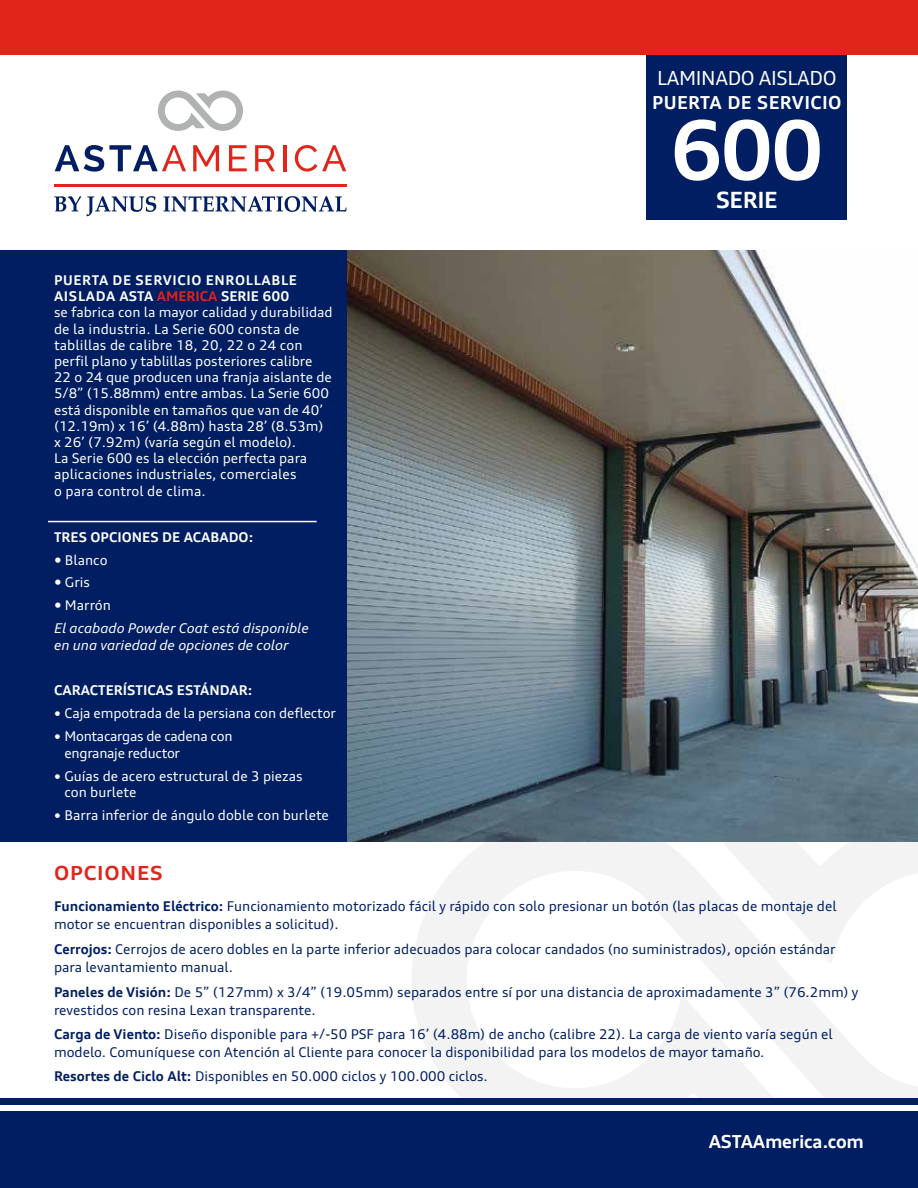
<style>
.page{position:relative;width:918px;height:1188px;background:#fff}
.page>*{position:absolute;margin:0;border:0;box-sizing:border-box;transform-origin:0 0}
.t1{font:700 81px "Audi Type";color:#fff}
.t2{font:700 22.5px "Audi Type";letter-spacing:-.02em;color:#fff}
.t3{font:19.5px "Audi Type";letter-spacing:-.02em;color:#fff}
.t4{font:700 expanded 19.5px "Audi Type";letter-spacing:.04em;color:#e1251b}
.t5{font:700 18px "Audi Type";letter-spacing:.02em;color:#fff}
.t6{font:700 18px "Audi Type";letter-spacing:-.01em;color:#fff}
.t7{font:13.5px/18px "Audi Type";color:#001e61}
.t8{font:13.5px/16.2px "Audi Type";color:#fff}
.t9{font:italic 13.5px/16.2px "Audi Type";color:#fff}
.t10{font:700 13.5px "Audi Type";color:#fff}
.t11{font:13.5px/16.2px "Audi Type";letter-spacing:-.02em;color:#fff}
.s1{font-weight:700}
.s2{font-weight:700;color:#e1251b}
.s3{font-weight:700;font-size:12px}
</style>
<div class="page">
<svg style="left:412px;top:842px;width:506px;height:256px"></svg>
<div style="left:646px;top:49px;width:201px;height:171px;background:#001e61"></div>
<img style="left:347px;top:251px;width:571px;height:591px">
<div style="left:0;top:0;width:918px;height:55px;background:#e1251b"></div>
<div style="left:0;top:1098px;width:918px;height:90px;background:#001e61"></div>
<div style="left:0;top:1106px;width:918px;height:5px;background:#fff"></div>
<div style="left:0;top:251px;width:347px;height:591px;background:#001e61"></div>
<svg style="left:55px;top:145px;width:131px;height:27px"></svg>
<svg style="left:193px;top:145px;width:26px;height:26px"></svg>
<svg style="left:229px;top:145px;width:18px;height:26px"></svg>
<svg style="left:255px;top:145px;width:20px;height:26px"></svg>
<hr style="left:283px;top:145px;width:4px;height:26px;background:#e1251b">
<svg style="left:295px;top:145px;width:51px;height:27px"></svg>
<svg style="left:54px;top:196px;width:27px;height:15px"></svg>
<svg style="left:87px;top:196px;width:69px;height:20px"></svg>
<svg style="left:164px;top:196px;width:183px;height:16px"></svg>
<hr style="left:54px;top:184px;width:293px;height:2px;background:#e1251b">
<svg style="left:158px;top:91px;width:85px;height:40px"></svg>
<hr style="left:48px;top:521px;width:269px;height:1px;background:#fff">
<h3 class="t3" style="left:657px;top:66px;width:181px">LAMINADO AISLADO</h3>
<h3 class="t5" style="left:652px;top:91px;width:191px">PUERTA DE SERVICIO</h3>
<h1 class="t1" style="left:670px;top:100px;width:156px">600</h1>
<p class="t8" style="left:54px;top:272px;width:280px"><span class="s1">PUERTA DE SERVICIO ENROLLABLE AISLADA ASTA</span> <span class="s2">AMERICA</span> <span class="s1">SERIE 600<br></span>se fabrica con la mayor calidad y durabilidad de la industria. La Serie 600 consta de tablillas de calibre 18, 20, 22 o 24 con perfil plano y tablillas posteriores calibre 22 o 24 que producen una franja aislante de 5/8” (15.88mm) entre ambas. La Serie 600 está disponible en tamaños que van de 40’ (12.19m) x 16’ (4.88m) hasta 28’ (8.53m) x 26’ (7.92m) (varía según el modelo).<br>La Serie 600 es la elección perfecta para aplicaciones industriales, comerciales<br>o para control de clima.</p>
<p class="t10" style="left:54px;top:528px;width:201px">TRES OPCIONES DE ACABADO:</p>
<p class="t8" style="left:54px;top:551px;width:55px">• Blanco</p>
<p class="t8" style="left:54px;top:574px;width:37px">• Gris</p>
<p class="t8" style="left:54px;top:597px;width:58px">• Marrón</p>
<p class="t9" style="left:54px;top:620px;width:256px">El acabado Powder Coat está disponible en una variedad de opciones de color</p>
<p class="t10" style="left:54px;top:682px;width:200px">CARACTERÍSTICAS ESTÁNDAR:</p>
<p class="t8" style="left:54px;top:705px;width:283px"><span class="s3">•</span> Caja empotrada de la persiana con deflector</p>
<p class="t11" style="left:64px;top:728px;width:170px;text-indent:-10px"><span class="s3">•</span> Montacargas de cadena con engranaje reductor</p>
<p class="t8" style="left:64px;top:767px;width:240px;text-indent:-10px"><span class="s3">•</span> Guías de acero estructural de 3 piezas con burlete</p>
<p class="t8" style="left:54px;top:807px;width:277px"><span class="s3">•</span> Barra inferior de ángulo doble con burlete</p>
<h2 class="t2" style="left:716px;top:186px;width:63px">SERIE</h2>
<h3 class="t4" style="left:54px;top:861px;width:110px">OPCIONES</h3>
<p class="t7" style="left:54px;top:897px;width:784px"><span class="s1">Funcionamiento Eléctrico:</span> Funcionamiento motorizado fácil y rápido con solo presionar un botón (las placas de montaje del motor se encuentran disponibles a solicitud).</p>
<p class="t7" style="left:54px;top:940px;width:783px"><span class="s1">Cerrojos:</span> Cerrojos de acero dobles en la parte inferior adecuados para colocar candados (no suministrados), opción estándar para levantamiento manual.</p>
<p class="t7" style="left:54px;top:983px;width:806px"><span class="s1">Paneles de Visión:</span> De 5” (127mm) x 3/4” (19.05mm) separados entre sí por una distancia de aproximadamente 3” (76.2mm) y revestidos con resina Lexan transparente.</p>
<p class="t7" style="left:54px;top:1026px;width:780px"><span class="s1">Carga de Viento:</span> Diseño disponible para +/-50 PSF para 16’ (4.88m) de ancho (calibre 22). La carga de viento varía según el modelo. Comuníquese con Atención al Cliente para conocer la disponibilidad para los modelos de mayor tamaño.</p>
<p class="t7" style="left:54px;top:1067px;width:435px"><span class="s1">Resortes de Ciclo Alt:</span> Disponibles en 50.000 ciclos y 100.000 ciclos.</p>
<h3 class="t6" style="left:709px;top:1130px;width:157px">ASTAAmerica.com</h3>
</div>
